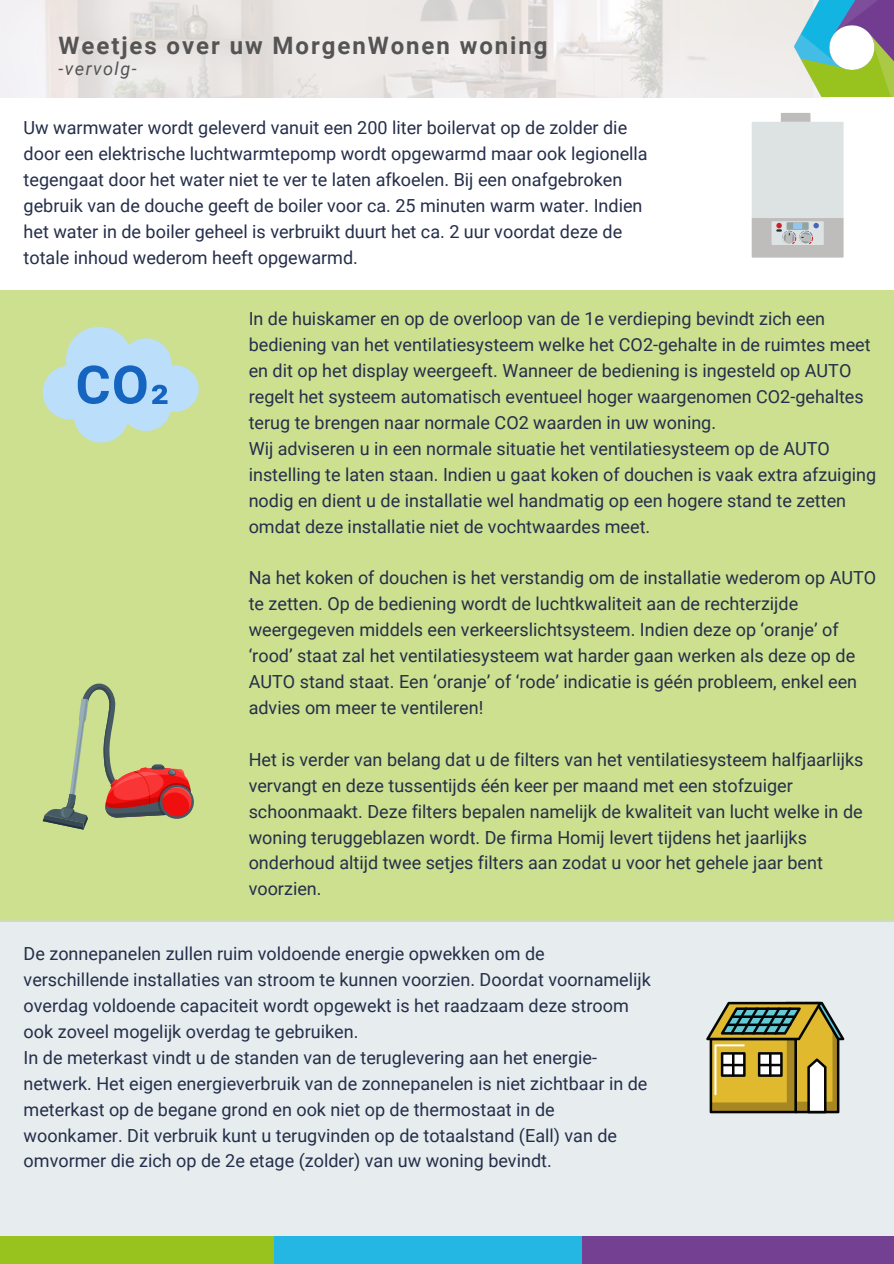
<style>
.page{position:relative;width:894px;height:1264px;background:#fff}
.page>*{position:absolute;margin:0;border:0;box-sizing:border-box;transform-origin:0 0}
.t1{font:700 24px "Roboto";letter-spacing:.08em;color:#545454}
.t2{font:18px/26px "Roboto";color:#252e4a}
.t3{font:italic 18px "Roboto";letter-spacing:.08em;color:#545454}
</style>
<div class="page">
<img style="left:0;top:0;width:794px;height:97px">
<img style="left:794px;top:0;width:99px;height:97px">
<div style="left:0;top:290px;width:893px;height:631px;background:#cce08f"></div>
<div style="left:0;top:920px;width:893px;height:343px;background:#e7edee"></div>
<div style="left:0;top:1236px;width:370px;height:27px;background:#98c21d"></div>
<div style="left:274px;top:1236px;width:370px;height:27px;background:#24b7e3"></div>
<div style="left:582px;top:1236px;width:311px;height:27px;background:#744092"></div>
<svg style="left:751px;top:113px;width:92px;height:144px;background:#d6d9d9"></svg>
<svg style="left:43px;top:327px;width:155px;height:115px"></svg>
<svg style="left:160px;top:785px;width:33px;height:33px"></svg>
<svg style="left:43px;top:683px;width:148px;height:146px"></svg>
<svg style="left:706px;top:1001px;width:138px;height:112px;background:#a49653"></svg>
<hr style="left:768px;top:1053px;width:3px;height:23px;background:#040505">
<hr style="left:758px;top:1063px;width:23px;height:3px;background:#040505">
<h1 class="t1" style="left:59px;top:31px;width:490px">Weetjes over uw MorgenWonen woning</h1>
<p class="t3" style="left:59px;top:58px;width:80px">-vervolg-</p>
<p class="t2" style="left:24px;top:115px;width:625px">Uw warmwater wordt geleverd vanuit een 200 liter boilervat op de zolder die door een elektrische luchtwarmtepomp wordt opgewarmd maar ook legionella tegengaat door het water niet te ver te laten afkoelen. Bij een onafgebroken gebruik van de douche geeft de boiler voor ca. 25 minuten warm water. Indien het water in de boiler geheel is verbruikt duurt het ca. 2 uur voordat deze de totale inhoud wederom heeft opgewarmd.</p>
<p class="t2" style="left:249px;top:306px;width:628px">In de huiskamer en op de overloop van de 1e verdieping bevindt zich een bediening van het ventilatiesysteem welke het CO2-gehalte in de ruimtes meet en dit op het display weergeeft. Wanneer de bediening is ingesteld op AUTO regelt het systeem automatisch eventueel hoger waargenomen CO2-gehaltes terug te brengen naar normale CO2 waarden in uw woning.<br>Wij adviseren u in een normale situatie het ventilatiesysteem op de AUTO instelling te laten staan. Indien u gaat koken of douchen is vaak extra afzuiging nodig en dient u de installatie wel handmatig op een hogere stand te zetten omdat deze installatie niet de vochtwaardes meet.</p>
<p class="t2" style="left:249px;top:565px;width:629px">Na het koken of douchen is het verstandig om de installatie wederom op AUTO te zetten. Op de bediening wordt de luchtkwaliteit aan de rechterzijde weergegeven middels een verkeerslichtsysteem. Indien deze op ‘oranje’ of ‘rood’ staat zal het ventilatiesysteem wat harder gaan werken als deze op de AUTO stand staat. Een ‘oranje’ of ‘rode’ indicatie is géén probleem, enkel een advies om meer te ventileren!</p>
<p class="t2" style="left:249px;top:746px;width:616px">Het is verder van belang dat u de filters van het ventilatiesysteem halfjaarlijks vervangt en deze tussentijds één keer per maand met een stofzuiger schoonmaakt. Deze filters bepalen namelijk de kwaliteit van lucht welke in de woning teruggeblazen wordt. De firma Homij levert tijdens het jaarlijks onderhoud altijd twee setjes filters aan zodat u voor het gehele jaar bent voorzien.</p>
<p class="t2" style="left:24px;top:941px;width:628px">De zonnepanelen zullen ruim voldoende energie opwekken om de verschillende installaties van stroom te kunnen voorzien. Doordat voornamelijk overdag voldoende capaciteit wordt opgewekt is het raadzaam deze stroom ook zoveel mogelijk overdag te gebruiken.<br>In de meterkast vindt u de standen van de teruglevering aan het energie&shy;netwerk. Het eigen energieverbruik van de zonnepanelen is niet zichtbaar in de meterkast op de begane grond en ook niet op de thermostaat in de woonkamer. Dit verbruik kunt u terugvinden op de totaalstand (Eall) van de omvormer die zich op de 2e etage (zolder) van uw woning bevindt.</p>
</div>
